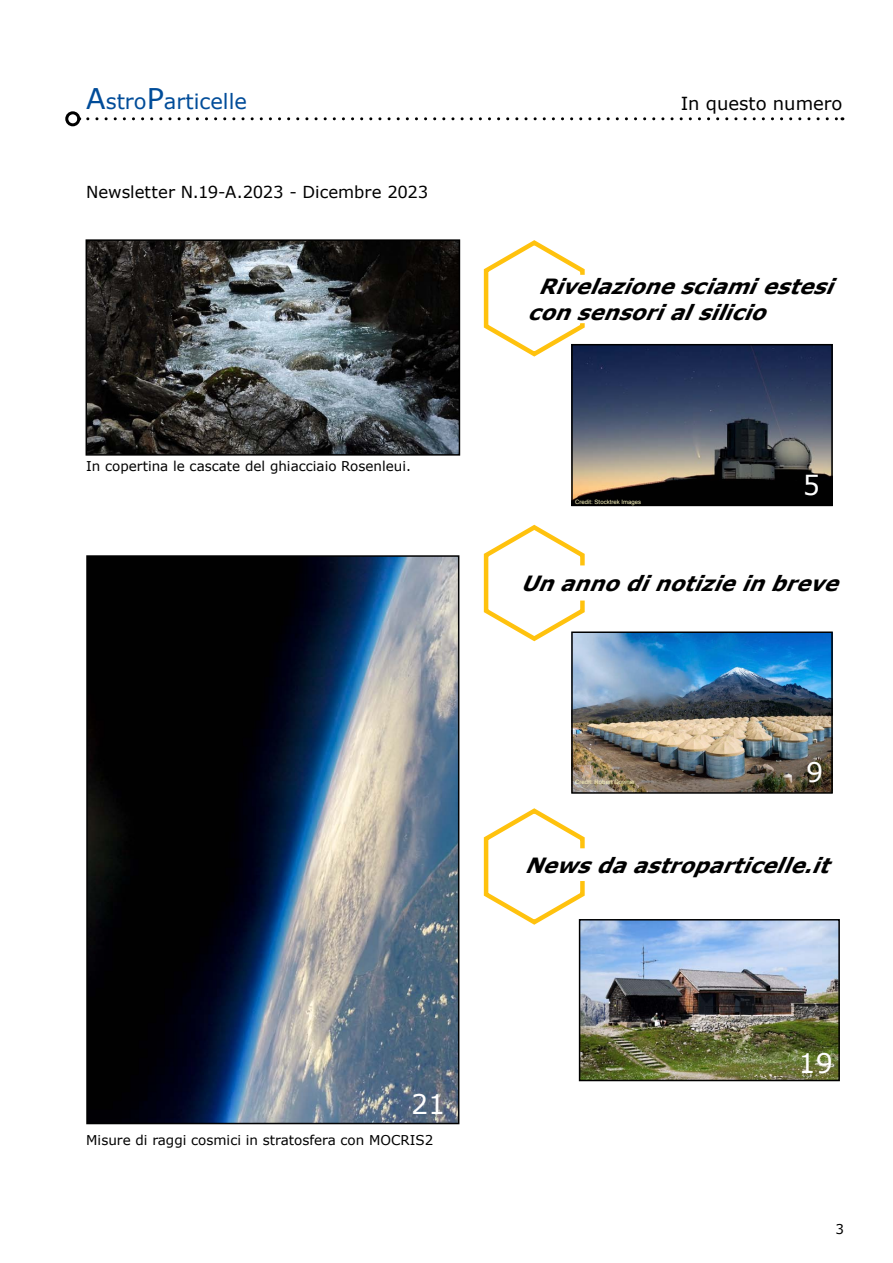
<style>
.page{position:relative;width:893px;height:1263px;background:#fff}
.page>*{position:absolute;margin:0;border:0;box-sizing:border-box;transform-origin:0 0}
.t1{font:27px "Verdana";color:#fff}
.t2{font:italic 700 21px/25.2px "Verdana";color:#000}
.t3{font:21px "Verdana";color:#004c99}
.t4{font:18px "Verdana";color:#000}
.t5{font:16.5px "Verdana";letter-spacing:-.005em;color:#000}
.t6{font:13.5px "Verdana";color:#000}
.t7{font:6px "Arial";color:#fffac2}
.s1{font-size:28.5px}
</style>
<div class="page">
<img style="left:574px;top:644px;width:256px;height:147px">
<div style="left:571px;top:631px;width:262px;height:163px;border:2px solid #000"></div>
<svg style="left:88px;top:117px;width:755px;height:3px"></svg>
<div style="left:65px;top:111px;width:15px;height:15px;border:3px solid #000;border-radius:50%"></div>
<img style="left:89px;top:558px;width:367px;height:563px">
<div style="left:86px;top:555px;width:373px;height:569px;border:2px solid #000"></div>
<img style="left:574px;top:359px;width:256px;height:144px">
<div style="left:571px;top:344px;width:262px;height:162px;border:2px solid #000"></div>
<img style="left:582px;top:927px;width:255px;height:151px">
<div style="left:579px;top:919px;width:261px;height:162px;border:2px solid #000"></div>
<svg style="left:483px;top:240px;width:350px;height:119px"></svg>
<svg style="left:483px;top:524px;width:350px;height:120px"></svg>
<svg style="left:483px;top:808px;width:357px;height:119px"></svg>
<img style="left:89px;top:242px;width:368px;height:211px">
<div style="left:86px;top:239px;width:374px;height:217px;border:2px solid #000"></div>
<p class="t3" style="left:86px;top:87px;width:162px"><span class="s1">A</span>stro<span class="s1">P</span>articelle</p>
<p class="t5" style="left:86px;top:181px;width:343px">Newsletter N.19-A.2023 - Dicembre 2023</p>
<p class="t6" style="left:86px;top:457px;width:326px">In copertina le cascate del ghiacciaio Rosenleui.</p>
<p class="t1" style="left:411px;top:1086px;width:36px">21</p>
<p class="t6" style="left:86px;top:1131px;width:349px">Misure di raggi cosmici in stratosfera con MOCRIS2</p>
<p class="t4" style="left:681px;top:91px;width:163px">In questo numero</p>
<p class="t2" style="left:527px;top:274px;width:319px;text-indent:11px">Rivelazionesciamiestesi consensorialsilicio</p>
<p class="t7" style="left:575px;top:497px;width:67px">Credit: Stocktrek Images</p>
<p class="t1" style="left:803px;top:466px;width:19px">5</p>
<p class="t2" style="left:520px;top:570px;width:331px">Unannodinotizieinbreve</p>
<p class="t7" style="left:575px;top:778px;width:61px">Credit: Robert Downie</p>
<p class="t1" style="left:806px;top:754px;width:19px">9</p>
<p class="t2" style="left:524px;top:852px;width:318px">Newsdaastroparticelle.it</p>
<p class="t1" style="left:799px;top:1044px;width:36px">19</p>
<p class="t6" style="left:835px;top:1220px;width:10px">3</p>
</div>
